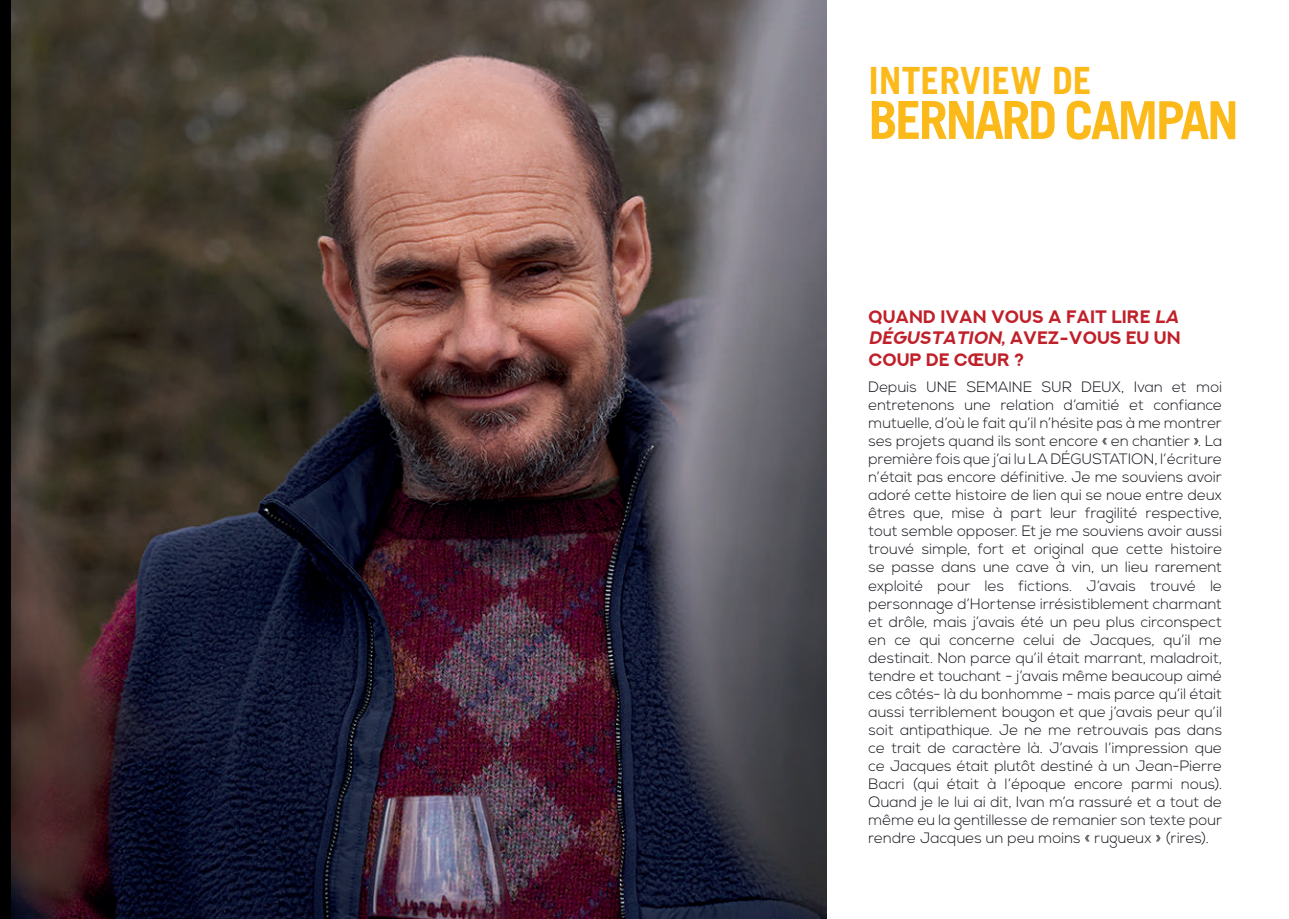
<style>
.page{position:relative;width:1289px;height:919px;background:#fff}
.page>*{position:absolute;margin:0;border:0;box-sizing:border-box;transform-origin:0 0}
.t1{font:700 52.5px "Trade Gothic LT Std";letter-spacing:-.05em;color:#fcba1a}
.t2{font:700 37.5px "Trade Gothic LT Std";color:#fcba1a}
.t3{font:700 18px/21.6px "NEXTART";color:#c02029}
.t4{font:300 15px/18px "Nexa";letter-spacing:.01em;color:#111219;text-align:justify}
.s1{font-style:italic}
</style>
<div class="page">
<img style="left:12px;top:0;width:814px;height:918px">
<h2 class="t2" style="left:868px;top:57px;width:224px">INTERVIEW DE</h2>
<h1 class="t1" style="left:868px;top:88px;width:372px">BERNARD CAMPAN</h1>
<p class="t3" style="left:868px;top:306px;width:316px">QUAND IVAN VOUS A FAIT LIRE <span class="s1">LA<br>DÉGUSTATION</span>, A V E Z - V O U S E U U N<br>COUP DE CŒUR ?</p>
<p class="t4" style="left:868px;top:379px;width:355px">Depuis UNE SEMAINE SUR DEUX, Ivan et moi entretenons une relation d’amitié et confiance mutuelle, d’où le fait qu’il n’hésite pas à me montrer ses projets quand ils sont encore « en chantier ». La première fois que j’ai lu LA DÉGUSTATION, l’écriture n’était pas encore définitive. Je me souviens avoir adoré cette histoire de lien qui se noue entre deux êtres que, mise à part leur fragilité respective, tout semble opposer. Et je me souviens avoir aussi trouvé simple, fort et original que cette histoire se passe dans une cave à vin, un lieu rarement exploité pour les fictions. J’avais trouvé le personnage d’Hortense irrésistiblement charmant et drôle, mais j’avais été un peu plus circonspect en ce qui concerne celui de Jacques, qu’il me destinait. Non parce qu’il était marrant, maladroit, tendre et touchant - j’avais même beaucoup aimé ces côtés- là du bonhomme - mais parce qu’il était aussi terriblement bougon et que j’avais peur qu’il soit antipathique. Je ne me retrouvais pas dans ce trait de caractère là. J’avais l’impression que ce Jacques était plutôt destiné à un Jean-Pierre Bacri (qui était à l’époque encore parmi nous).<br>Quand je le lui ai dit, Ivan m’a rassuré et a tout de même eu la gentillesse de remanier son texte pour rendre Jacques un peu moins « rugueux » (rires).</p>
</div>
